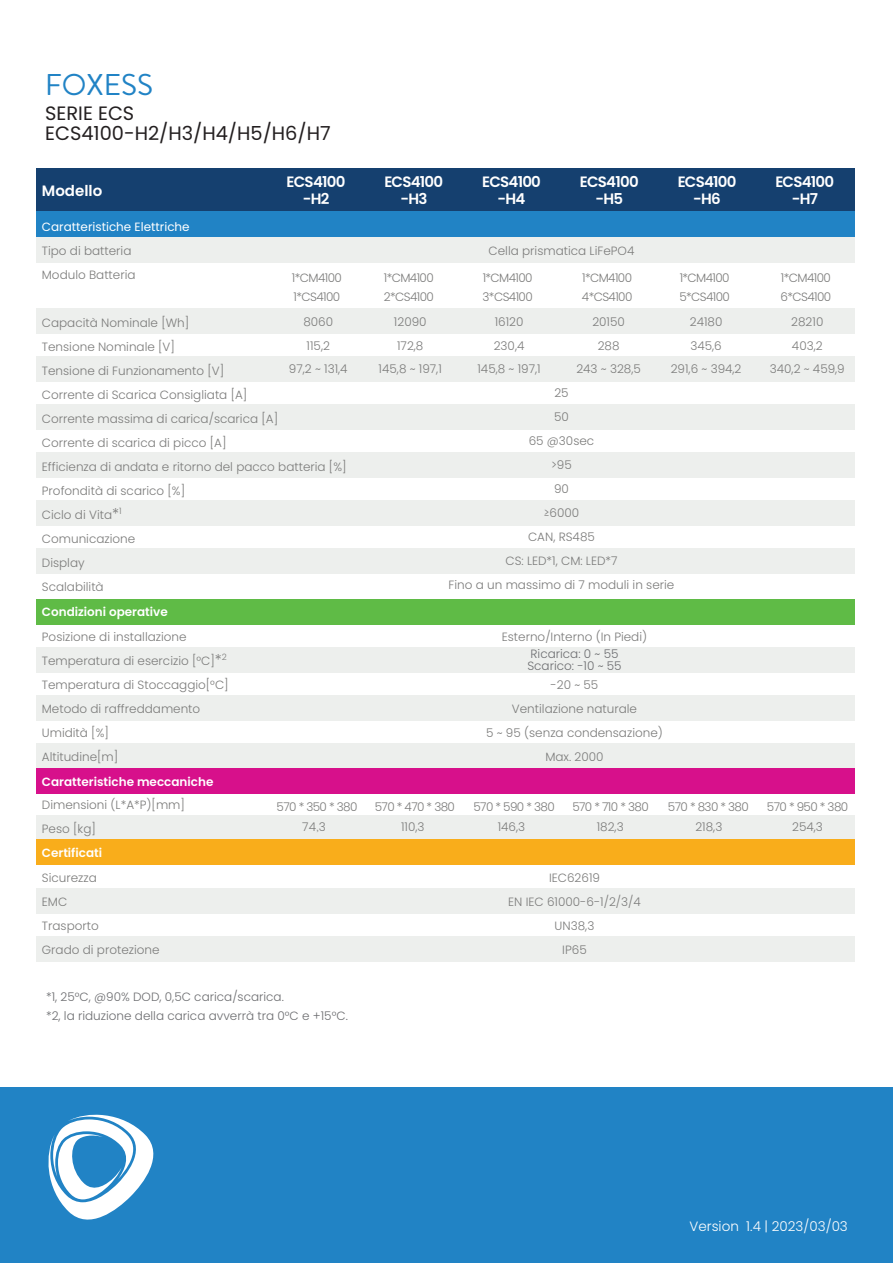
<style>
.page{position:relative;width:893px;height:1263px;background:#fff}
.page>*{position:absolute;margin:0;border:0;box-sizing:border-box;transform-origin:0 0}
.t1{font:30px "Brandon Text";color:#2183c5}
.t2{font:19.35px/20px "Poppins";color:#231f20}
.t3{font:600 15px/16.5px "Poppins";letter-spacing:-.05em;color:#fff;text-align:center}
.t4{font:600 15px "Poppins";color:#fff}
.t5{font:300 13.5px "Poppins";color:#fff}
.t6{font:300 12px/24px "Poppins";color:#7b7b7a}
.t7{font:300 12px/18.3px "Poppins";letter-spacing:-.05em;color:#7b7b7a}
.t8{font:300 12px/12px "Poppins";color:#6c6d70}
.t9{font:600 12px "Poppins";color:#fff}
.t10{font:12px "Poppins";color:#fff}
.s1{font-size:15px}
.s2{font-family:"Adobe Song Std"}
</style>
<div class="page">
<div style="left:0;top:1087px;width:893px;height:176px;background:#2183c5"></div>
<div style="left:36px;top:168px;width:818px;height:43px;background:#15406f"></div>
<div style="left:36px;top:237px;width:818px;height:26px;background:#edefed"></div>
<div style="left:36px;top:211px;width:818px;height:26px;background:#2183c5"></div>
<div style="left:36px;top:599px;width:818px;height:25px;background:#5fbb46"></div>
<div style="left:36px;top:308px;width:818px;height:26px;background:#edefed"></div>
<div style="left:36px;top:356px;width:818px;height:26px;background:#edefed"></div>
<div style="left:36px;top:404px;width:818px;height:26px;background:#edefed"></div>
<div style="left:36px;top:452px;width:818px;height:26px;background:#edefed"></div>
<div style="left:36px;top:500px;width:818px;height:26px;background:#edefed"></div>
<div style="left:36px;top:548px;width:818px;height:26px;background:#edefed"></div>
<div style="left:36px;top:647px;width:818px;height:25px;background:#edefed"></div>
<div style="left:36px;top:695px;width:818px;height:25px;background:#edefed"></div>
<div style="left:36px;top:743px;width:818px;height:25px;background:#edefed"></div>
<div style="left:36px;top:815px;width:818px;height:26px;background:#edefed"></div>
<div style="left:36px;top:889px;width:818px;height:25px;background:#edefed"></div>
<div style="left:36px;top:937px;width:818px;height:25px;background:#edefed"></div>
<div style="left:36px;top:768px;width:818px;height:25px;background:#d7108b"></div>
<div style="left:36px;top:839px;width:818px;height:26px;background:#f9ad1b"></div>
<svg style="left:48px;top:1114px;width:106px;height:106px"></svg>
<h1 class="t1" style="left:45px;top:64px;width:109px">FOXESS</h1>
<h2 class="t2" style="left:45px;top:103px;width:287px">SERIE ECS<br>ECS4100-H2/H3/H4/H5/H6/H7</h2>
<p class="t3" style="left:287px;top:174px;width:60px">ECS4100 -H2</p>
<p class="t3" style="left:384px;top:174px;width:60px">ECS4100 -H3</p>
<p class="t3" style="left:482px;top:174px;width:60px">ECS4100 -H4</p>
<p class="t3" style="left:580px;top:174px;width:60px">ECS4100 -H5</p>
<p class="t3" style="left:678px;top:174px;width:60px">ECS4100 -H6</p>
<p class="t3" style="left:775px;top:174px;width:60px">ECS4100 -H7</p>
<p class="t4" style="left:42px;top:182px;width:62px">Modello</p>
<p class="t10" style="left:42px;top:220px;width:149px">Caratteristiche Elettriche</p>
<p class="t6" style="left:42px;top:239px;width:95px">Tipo di batteria<br>Modulo Batteria</p>
<p class="t6" style="left:42px;top:311px;width:306px">Capacità Nominale [Wh]<br>Tensione Nominale [V]<br>Tensione di Funzionamento [V]<br>Corrente di Scarica Consigliata [A]<br>Corrente massima di carica/scarica [A]<br>Corrente di scarica di picco [A]<br>Efficienza di andata e ritorno del pacco batteria [%]<br>Profondità di scarico [%]<br>Ciclo di Vita<span class="s1">*</span><sup>1<br></sup>Comunicazione<br>Display<br>Scalabilità</p>
<p class="t6" style="left:489px;top:238px;width:147px">Cella prismatica LiFePO4</p>
<p class="t7" style="left:292px;top:269px;width:51px">1*CM4100<br>1*CS4100</p>
<p class="t7" style="left:384px;top:269px;width:52px">1*CM4100<br>2*CS4100</p>
<p class="t7" style="left:483px;top:269px;width:52px">1*CM4100<br>3*CS4100</p>
<p class="t7" style="left:582px;top:269px;width:52px">1*CM4100<br>4*CS4100</p>
<p class="t7" style="left:679px;top:269px;width:52px">1*CM4100<br>5*CS4100</p>
<p class="t7" style="left:780px;top:269px;width:52px">1*CM4100<br>6*CS4100</p>
<p class="t6" style="left:303px;top:309px;width:31px">8060</p>
<p class="t6" style="left:394px;top:309px;width:34px">12090</p>
<p class="t6" style="left:495px;top:309px;width:30px">16120</p>
<p class="t6" style="left:592px;top:309px;width:34px">20150</p>
<p class="t6" style="left:690px;top:309px;width:34px">24180</p>
<p class="t6" style="left:791px;top:309px;width:34px">28210</p>
<p class="t6" style="left:307px;top:334px;width:25px">115,2</p>
<p class="t6" style="left:397px;top:334px;width:28px">172,8</p>
<p class="t6" style="left:494px;top:334px;width:32px">230,4</p>
<p class="t6" style="left:598px;top:333px;width:23px">288</p>
<p class="t6" style="left:690px;top:334px;width:33px">345,6</p>
<p class="t6" style="left:792px;top:334px;width:32px">403,2</p>
<p class="t6" style="left:289px;top:357px;width:60px">97,2 ~ 131,4</p>
<p class="t6" style="left:379px;top:357px;width:65px">145,8 ~ 197,1</p>
<p class="t6" style="left:477px;top:357px;width:65px">145,8 ~ 197,1</p>
<p class="t6" style="left:576px;top:357px;width:66px">243 ~ 328,5</p>
<p class="t6" style="left:671px;top:357px;width:72px">291,6 ~ 394,2</p>
<p class="t6" style="left:770px;top:357px;width:76px">340,2 ~ 459,9</p>
<p class="t6" style="left:449px;top:381px;width:227px;text-align:center">25<br>50<br>65 @30sec<br>&gt;95<br>90<br>≥6000<br>CAN, RS485<br>CS: LED*1, CM: LED*7<br>Fino a un massimo di 7 moduli in serie</p>
<p class="t9" style="left:42px;top:605px;width:127px">Condizioni operative</p>
<p class="t6" style="left:42px;top:625px;width:188px">Posizione di installazione<br>Temperatura di esercizio [°C]<span class="s1">*</span><sup>2<br></sup>Temperatura di Stoccaggio[°C]<br>Metodo di raffreddamento<br>Umidità [%]<br>Altitudine[m]</p>
<p class="t9" style="left:42px;top:774px;width:173px">Caratteristiche meccaniche</p>
<p class="t6" style="left:42px;top:793px;width:145px">Dimensioni (L*A*P)[mm]<br>Peso [kg]</p>
<p class="t6" style="left:42px;top:865px;width:119px">Sicurezza<br>EMC<br>Trasporto<br>Grado di protezione</p>
<p class="t9" style="left:42px;top:846px;width:62px">Certificati</p>
<p class="t6" style="left:502px;top:625px;width:147px">Esterno/Interno (In Piedi)</p>
<p class="t6" style="left:486px;top:673px;width:178px;text-align:center">-20 ~ 55<br>Ventilazione naturale<br>5 ~ 95 (senza condensazione)<br>Max. 2000</p>
<p class="t8" style="left:527px;top:648px;width:96px">Ricarica: 0 ~ 55<br>Scarico: -10 ~ 55</p>
<p class="t7" style="left:277px;top:798px;width:82px">570 * 350 * 380</p>
<p class="t7" style="left:375px;top:798px;width:82px">570 * 470 * 380</p>
<p class="t7" style="left:473px;top:798px;width:83px">570 * 590 * 380</p>
<p class="t7" style="left:572px;top:798px;width:78px">570 * 710 * 380</p>
<p class="t7" style="left:668px;top:798px;width:82px">570 * 830 * 380</p>
<p class="t7" style="left:767px;top:798px;width:83px">570 * 950 * 380</p>
<p class="t6" style="left:302px;top:815px;width:25px">74<span class="s2">,</span>3</p>
<p class="t6" style="left:401px;top:815px;width:25px">110,3</p>
<p class="t6" style="left:498px;top:815px;width:29px">146,3</p>
<p class="t6" style="left:597px;top:815px;width:28px">182,3</p>
<p class="t6" style="left:695px;top:815px;width:28px">218,3</p>
<p class="t6" style="left:792px;top:814px;width:32px">254,3</p>
<p class="t6" style="left:508px;top:865px;width:134px;text-align:center">IEC62619<br>EN IEC 61000-6-1/2/3/4<br>UN38,3<br>IP65</p>
<p class="t8" style="left:46px;top:987px;width:303px;line-height:19.5px">*1, 25°C, @90% DOD, 0,5C carica/scarica.<br>*2, la riduzione della carica avverrà tra 0°C e +15°C.</p>
<p class="t5" style="left:689px;top:1218px;width:160px">Version 1.4 | 2023/03/03</p>
</div>
